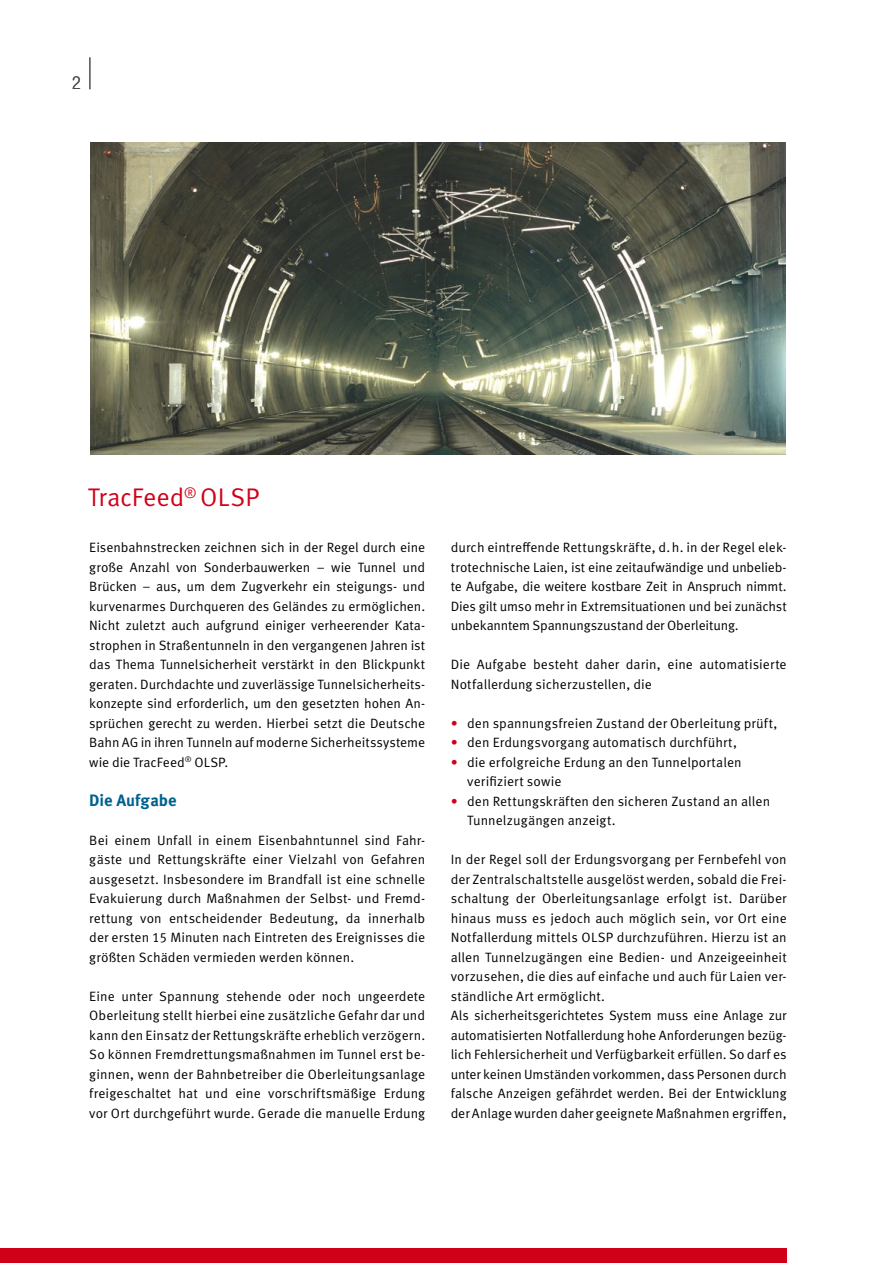
<style>
.page{position:relative;width:893px;height:1263px;background:#fff}
.page>*{position:absolute;margin:0;border:0;box-sizing:border-box;transform-origin:0 0}
.t1{font:25.5px "Meta Pro";color:#d10019}
.t2{font:300 condensed 18px "Helvetica Neue LT Std";color:#4b4b4d}
.t3{font:700 16.5px "Meta Pro";color:#00618e}
.t4{font:13.5px/19.5px "Meta Pro";letter-spacing:.005em;color:#000;text-align:justify}
.s1{color:#d10019}
</style>
<div class="page">
<img style="left:90px;top:142px;width:695px;height:313px">
<div style="left:0;top:1248px;width:787px;height:15px;background:#d10019"></div>
<hr style="left:89px;top:57px;width:1px;height:32px;background:#4b4b4d">
<h2 class="t2" style="left:72px;top:72px;width:10px">2</h2>
<h1 class="t1" style="left:88px;top:481px;width:173px">TracFeed<sup>®</sup> OLSP</h1>
<p class="t4" style="left:89px;top:538px;width:337px">Eisenbahnstrecken zeichnen sich in der Regel durch eine große Anzahl von Sonderbauwerken – wie Tunnel und Brücken – aus, um dem Zugverkehr ein steigungs- und kurvenarmes Durchqueren des Geländes zu ermöglichen.<br>N icht zuletzt auch aufgrund einiger verheerender Kata&shy;strophen in Straßentunneln in den vergangenen Jahren ist das Thema Tunnelsicherheit verstärkt in den Blickpunkt geraten. Durchdachte und zuverlässige Tunnelsicherheits&shy;konzepte sind erforderlich, um den gesetzten hohen An&shy;sprüchen gerecht zu werden. H ierbei setzt die Deutsche Bahn AG in ihren Tunneln auf moderne Sicherheitssysteme wie die TracFeed<sup>®</sup> OLSP.</p>
<p class="t3" style="left:89px;top:790px;width:89px">Die Aufgabe</p>
<p class="t4" style="left:89px;top:831px;width:337px">Bei einem Unfall in einem Eisenbahntunnel sind Fahr&shy;gäste und Rettungskräfte einer Vielzahl von Gefahren ausgesetzt. Insbesondere im Brandfall ist eine schnelle Evakuierung durch Maßnahmen der Selbst- und Fremd&shy;rettung von entscheidender Bedeutung, da innerhalb der ersten 15 Minuten nach Eintreten des Ereignisses die größten Schäden vermieden werden können.</p>
<p class="t4" style="left:89px;top:987px;width:337px">Eine unter Spannung stehende oder noch ungeerdete Oberleitung stellt hierbei eine zusätzliche Gefahr dar und kann den Einsatz der Rettungskräfte erheblich verzögern.<br>So können Fremdrettungsmaßnahmen im Tunnel erst be&shy;ginnen, wenn der Bahnbetreiber die Oberleitungsanlage freigeschaltet hat und eine vorschriftsmäßige Erdung vor Ort durchgeführt wurde. Gerade die manuelle Erdung</p>
<p class="t4" style="left:451px;top:538px;width:337px">durch eintreffende Rettungskräfte, d.h. in der Regel elek&shy;trotechnische Laien, ist eine zeitaufwändige und unbelieb&shy;te Aufgabe, die weitere kostbare Zeit in Anspruch nimmt.<br>Dies gilt umso mehr in Extremsituationen und bei zunächst unbekanntem Spannungszustand der Oberleitung.</p>
<p class="t4" style="left:451px;top:655px;width:337px">Die Aufgabe besteht daher darin, eine automatisierte<br>N otfallerdung sicherzustellen, die</p>
<p class="t4" style="left:451px;top:714px;width:328px"><span class="s1">•</span> den spannungsfreien Zustand der Oberleitung prüft,</p>
<p class="t4" style="left:451px;top:733px;width:288px"><span class="s1">•</span> den Erdungsvorgang automatisch durchführt,</p>
<p class="t4" style="left:467px;top:753px;width:276px;text-indent:-17px"><span class="s1">•</span> die erfolgreiche Erdung an den Tunnelportalen verifiziert sowie</p>
<p class="t4" style="left:451px;top:792px;width:321px"><span class="s1">•</span> den Rettungskräften den sicheren Zustand an allen<br>Tunnelzugängen anzeigt.</p>
<p class="t4" style="left:451px;top:850px;width:338px;text-align:left">In der Regel soll der Erdungsvorgang per Fernbefehl von der Zentralschaltstelle ausgelöst werden, sobald die Frei&shy;schaltung der Oberleitungsanlage erfolgt ist. Darüber hinaus muss es jedoch auch möglich sein, vor Ort eine Notfallerdung mittels OLSP durchzuführen. H ierzu ist an allen Tunnelzugängen eine Bedien- und Anzeigeeinheit vorzusehen, die dies auf einfache und auch für Laien ver&shy;ständliche Art ermöglicht.<br>Als sicherheitsgerichtetes System muss eine Anlage zur automatisierten Notfallerdung hohe Anforderungen bezüg&shy;lich Fehlersicherheit und Verfügbarkeit erfüllen. So darf es unter keinen Umständen vorkommen, dass Personen durch falsche Anzeigen gefährdet werden. Bei der Entwicklung der Anlage wurden daher geeignete Maßnahmen ergriffen,</p>
</div>
